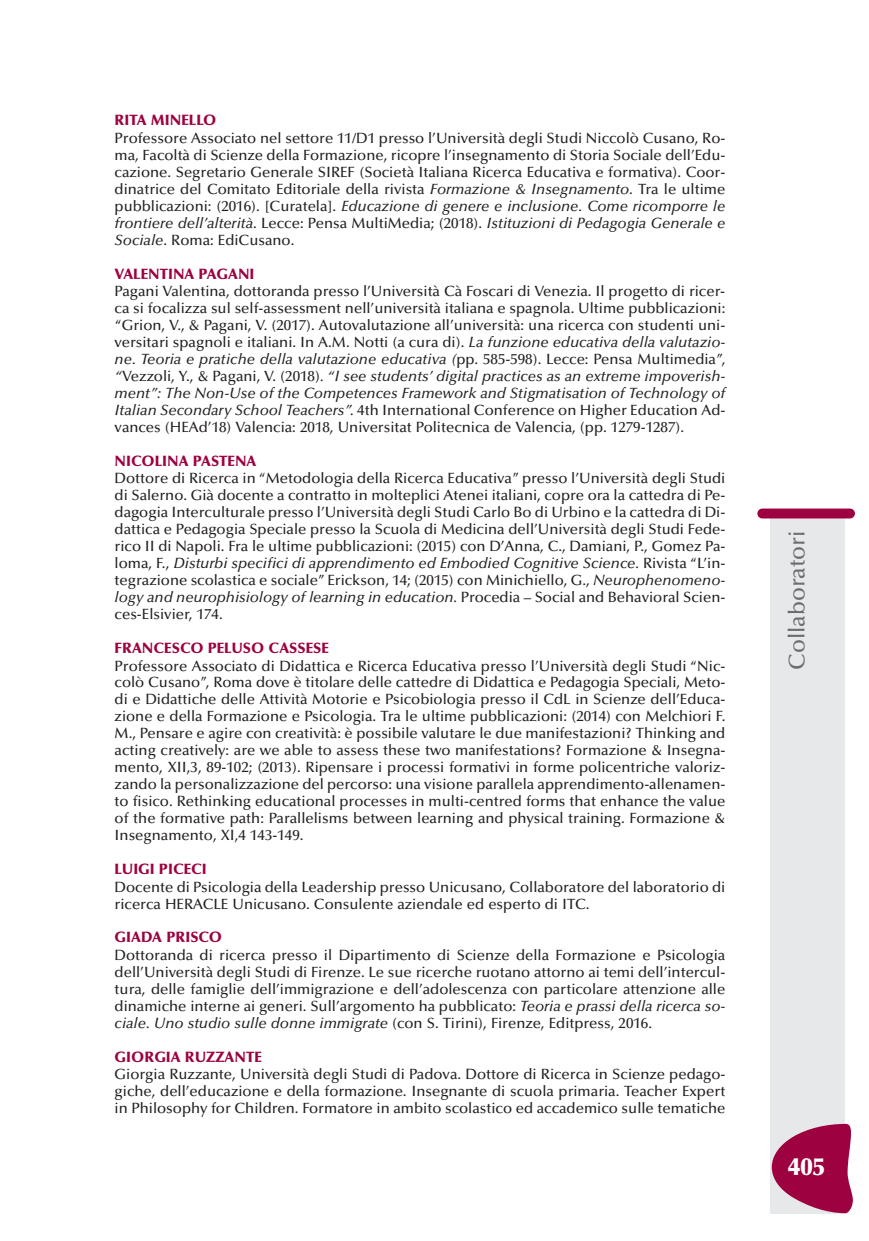
<style>
.page{position:relative;width:869px;height:1241px;background:#fff}
.page>*{position:absolute;margin:0;border:0;box-sizing:border-box;transform-origin:0 0}
.t1{font:900 24.5px "Optima";color:#fff}
.t2{font:500 22.75px "Optima";color:#6c6d70}
.t3{font:500 14.88px/17px "Optima";color:#231f20;text-align:justify}
.t4{font:900 14.88px "Optima";color:#9d0140}
.s1{font-style:italic}
</style>
<div class="page">
<div style="left:770px;top:516px;width:74px;height:697px;background:#e7e8e9"></div>
<div style="left:757px;top:508px;width:97px;height:10px;background:#9d0140;border-radius:5px"></div>
<svg style="left:771px;top:1123px;width:82px;height:89px"></svg>
<p class="t4" style="left:115px;top:114px;width:103px">RITA MINELLO</p>
<p class="t3" style="left:115px;top:131px;width:612px">Professore Associato nel settore 11/D1 presso l’Università degli Studi Niccolò Cusano, Ro&shy;ma, Facoltà di Scienze della Formazione, ricopre l’insegnamento di Storia Sociale dell’Edu&shy;cazione. Segretario Generale SIREF (Società Italiana Ricerca Educativa e formativa). Coor&shy;dinatrice del Comitato Editoriale della rivista <span class="s1">Formazione &amp; Insegnamento</span>. Tra le ultime pubblicazioni: (2016). [Curatela]. <span class="s1">Educazione di genere e inclusione. Come ricomporre le frontiere dell’alterità</span>. Lecce: Pensa MultiMedia; (2018). <span class="s1">Istituzioni di Pedagogia Generale e Sociale</span>. Roma: EdiCusano.</p>
<p class="t4" style="left:115px;top:267px;width:141px">VALENTINA PAGANI</p>
<p class="t3" style="left:115px;top:284px;width:612px">Pagani Valentina, dottoranda presso l’Università Cà Foscari di Venezia. Il progetto di ricer&shy;ca si focalizza sul self-assessment nell’università italiana e spagnola. Ultime pubblicazioni: “Grion, V., &amp; Pagani, V. (2017). Autovalutazione all’università: una ricerca con studenti uni&shy;versitari spagnoli e italiani. In A.M. Notti (a cura di). <span class="s1">La funzione educativa della valutazio&shy;ne. Teoria e pratiche della valutazione educativa (</span>pp. 585-598). Lecce: Pensa Multimedia”, <span class="s1">“</span>Vezzoli, Y., &amp; Pagani, V. (2018)<span class="s1">. “I see students’ digital practices as an extreme impoverish&shy;ment”: The Non-Use of the Competences Framework and Stigmatisation of Technology of Italian Secondary School Teachers”.</span> 4th International Conference on Higher Education Ad&shy;vances (HEAd’18) Valencia: 2018, Universitat Politecnica de Valencia, (pp. 1279-1287).</p>
<p class="t4" style="left:115px;top:454px;width:143px">NICOLINA PASTENA</p>
<p class="t3" style="left:115px;top:471px;width:612px">Dottore di Ricerca in “Metodologia della Ricerca Educativa” presso l’Università degli Studi di Salerno. Già docente a contratto in molteplici Atenei italiani, copre ora la cattedra di Pe&shy;dagogia Interculturale presso l’Università degli Studi Carlo Bo di Urbino e la cattedra di Di&shy;dattica e Pedagogia Speciale presso la Scuola di Medicina dell’Università degli Studi Fede&shy;rico II di Napoli. Fra le ultime pubblicazioni: (2015) con D’Anna, C., Damiani, P., Gomez Pa&shy;loma, F., <span class="s1">Disturbi specifici di apprendimento ed Embodied Cognitive Science.</span> Rivista “L’in&shy;tegrazione scolastica e sociale” Erickson, 14; (2015) con Minichiello, G., <span class="s1">Neurophenomeno&shy;logy and neurophisiology of learning in education.</span> Procedia – Social and Behavioral Scien&shy;ces-Elsivier, 174.</p>
<p class="t4" style="left:115px;top:641px;width:216px">FRANCESCO PELUSO CASSESE</p>
<p class="t3" style="left:114px;top:658px;width:612px">Professore Associato di Didattica e Ricerca Educativa presso l’Università degli Studi “Nic&shy;colò Cusano”, Roma dove è titolare delle cattedre di Didattica e Pedagogia Speciali, Meto&shy;di e Didattiche delle Attività Motorie e Psicobiologia presso il CdL in Scienze dell’Educa&shy;zione e della Formazione e Psicologia. Tra le ultime pubblicazioni: (2014) con Melchiori F.<br>M., Pensare e agire con creatività: è possibile valutare le due manifestazioni? Thinking and acting creatively: are we able to assess these two manifestations? Formazione &amp; Insegna&shy;mento, XII,3, 89-102; (2013). Ripensare i processi formativi in forme policentriche valoriz&shy;zando la personalizzazione del percorso: una visione parallela apprendimento-allenamen&shy;to fisico. Rethinking educational processes in multi-centred forms that enhance the value of the formative path: Parallelisms between learning and physical training. Formazione &amp; Insegnamento, XI,4 143-149.</p>
<p class="t4" style="left:115px;top:862px;width:94px">LUIGI PICECI</p>
<p class="t3" style="left:115px;top:879px;width:612px">Docente di Psicologia della Leadership presso Unicusano, Collaboratore del laboratorio di ricerca HERACLE Unicusano. Consulente aziendale ed esperto di ITC.</p>
<p class="t4" style="left:115px;top:931px;width:109px">GIADA PRISCO</p>
<p class="t3" style="left:115px;top:947px;width:612px">Dottoranda di ricerca presso il Dipartimento di Scienze della Formazione e Psicologia dell’Università degli Studi di Firenze. Le sue ricerche ruotano attorno ai temi dell’intercul&shy;tura, delle famiglie dell’immigrazione e dell’adolescenza con particolare attenzione alle dinamiche interne ai generi. Sull’argomento ha pubblicato: <span class="s1">Teoria e prassi della ricerca so&shy;ciale. Uno studio sulle donne immigrate</span> (con S. Tirini), Firenze, Editpress, 2016.</p>
<p class="t4" style="left:115px;top:1050px;width:149px">GIORGIA RUZZANTE</p>
<p class="t3" style="left:115px;top:1067px;width:612px">Giorgia Ruzzante, Università degli Studi di Padova. Dottore di Ricerca in Scienze pedago&shy;giche, dell’educazione e della formazione. Insegnante di scuola primaria. Teacher Expert in Philosophy for Children. Formatore in ambito scolastico ed accademico sulle tematiche</p>
<h2 class="t2" style="left:787px;top:669px;width:141px;rotate:-90deg">Collaboratori</h2>
<h1 class="t1" style="left:787px;top:1156px;width:38px">405</h1>
</div>
